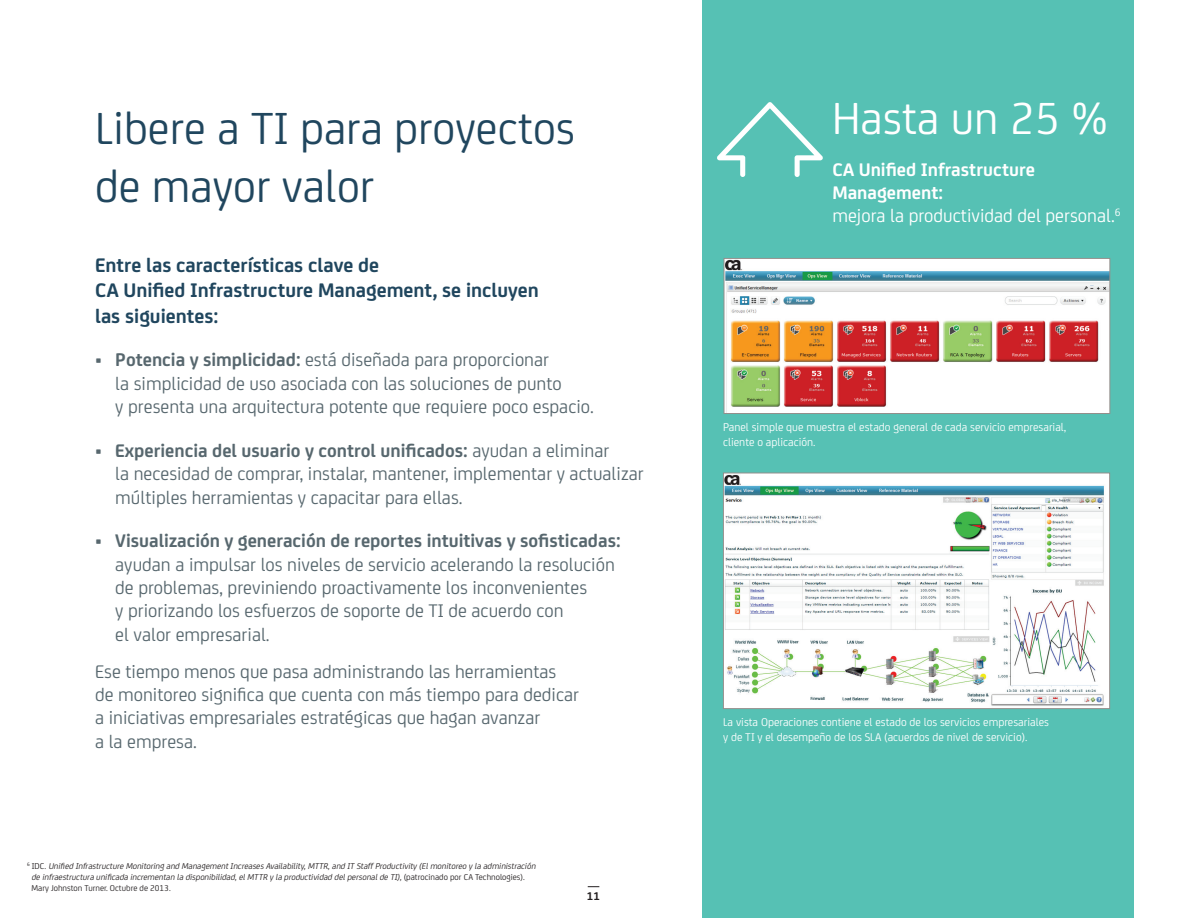
<style>
.page{position:relative;width:1188px;height:918px;background:#fff}
.page>*{position:absolute;margin:0;border:0;box-sizing:border-box;transform-origin:0 0}
.t1{font:48px/58.2px "CA Sans";color:#20465e}
.t2{font:48px "CA Sans";color:#fff}
.t3{font:700 21px/25.2px "CA Sans";color:#20465e}
.t4{font:19.5px/23.4px "CA Sans";color:#57676e}
.t5{font:700 19.5px/23.4px "CA Sans";color:#fff}
.t6{font:700 19.5px "CA Sans";color:#57676e}
.t7{font:12px/14.4px "CA Sans";color:#fff}
.t8{font:700 12px "CA Sans";color:#231f20}
.t9{font:italic 9px/10.8px "CA Sans";color:#231f20}
.s1{font-weight:700}
.s2{font-style:normal}
.s3{font-weight:400}
</style>
<div class="page">
<div style="left:702px;top:0;width:432px;height:918px;background:#56c1b4"></div>
<img style="left:726px;top:260px;width:382px;height:152px">
<div style="left:724px;top:258px;width:386px;height:156px;border:1px solid #938f8c"></div>
<img style="left:725px;top:475px;width:383px;height:232px">
<div style="left:723px;top:473px;width:387px;height:236px;border:1px solid #938f8c"></div>
<svg style="left:717px;top:102px;width:106px;height:75px"></svg>
<h1 class="t1" style="left:95px;top:96px;width:482px">Libere a TI para proyectos de mayor valor</h1>
<p class="t3" style="left:95px;top:251px;width:445px">Entre las características clave de<br>CA Unified Infrastructure Management, se incluyen las siguientes:</p>
<p class="t4" style="left:115px;top:347px;width:480px;text-indent:-20px"><span class="s1">• Potencia y simplicidad:</span> está diseñada para proporcionar<br>la simplicidad de uso asociada con las soluciones de punto<br>y presenta una arquitectura potente que requiere poco espacio.</p>
<p class="t4" style="left:115px;top:437px;width:530px;text-indent:-20px"><span class="s1">• Experiencia del usuario y control unificados:</span> ayudan a eliminar<br>la necesidad de comprar, instalar, mantener, implementar y actualizar múltiples herramientas y capacitar para ellas.</p>
<p class="t6" style="left:95px;top:526px;width:527px">• Visualización y generación de reportes intuitivas y sofisticadas:</p>
<p class="t4" style="left:115px;top:551px;width:501px">ayudan a impulsar los niveles de servicio acelerando la resolución de problemas, previniendo proactivamente los inconvenientes<br>y priorizando los esfuerzos de soporte de TI de acuerdo con<br>el valor empresarial.</p>
<p class="t4" style="left:95px;top:658px;width:486px">Ese tiempo menos que pasa administrando las herramientas de monitoreo significa que cuenta con más tiempo para dedicar a iniciativas empresariales estratégicas que hagan avanzar<br>a la empresa.</p>
<p class="t9" style="left:32px;top:860px;width:508px;text-indent:-5px"><sup>6</sup> <span class="s2">I D C .</span> Unified Infrastructure Monitoring and ManagementIncreasesAvailability,MTTR,and IT StaffProductivity (Elmonitoreo y la administración de infraestructura unificada incrementan la disponibilidad,elMTTR y la productividad delpersonalde TI),<span class="s2">( p a t r o c i n a d o p o r C A Te c h n o l o g i e s ) .<br>Mary Johnston Turner. Octubre de 2013.</span></p>
<p class="t8" style="left:587px;top:887px;width:14px">11</p>
<h1 class="t2" style="left:832px;top:84px;width:278px">Hasta un 25 %</h1>
<p class="t5" style="left:832px;top:156px;width:290px">CA Unified Infrastructure<br>Management:<br><span class="s3">mejora la productividad del personal.</span><sup>6</sup></p>
<p class="t7" style="left:723px;top:419px;width:345px">Panel simple que muestra el estado general de cada servicio empresarial, cliente o aplicación.</p>
<p class="t7" style="left:723px;top:715px;width:327px">La vista Operaciones contiene el estado de los servicios empresariales y de TI y el desempeño de los SLA (acuerdos de nivel de servicio).</p>
</div>
